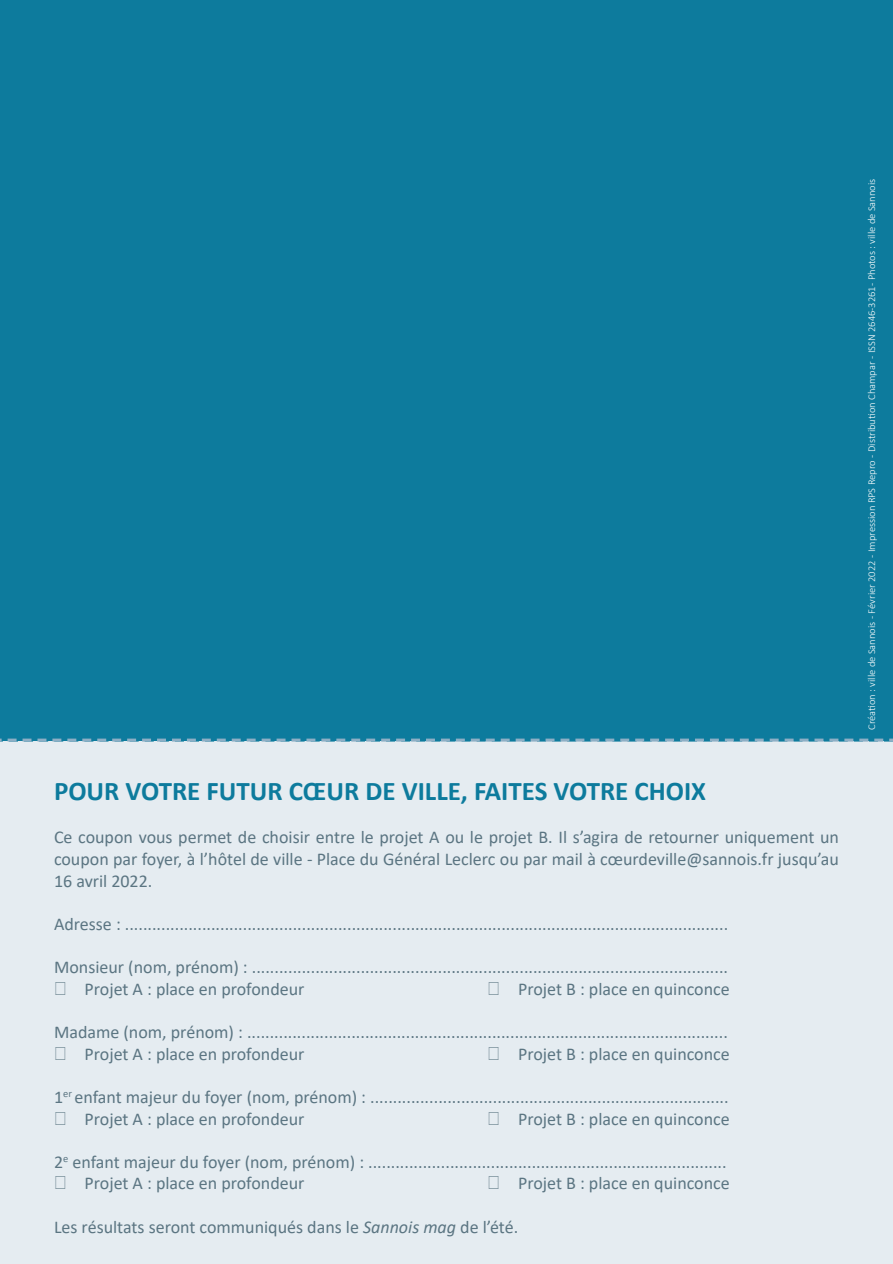
<style>
.page{position:relative;width:893px;height:1264px;background:#fff}
.page>*{position:absolute;margin:0;border:0;box-sizing:border-box;transform-origin:0 0}
.texte_courant{font:700 27px "Calibri";color:#0d7b9d}
.texte_courant-2{font:18px/21.6px "Calibri";color:#5b7582;text-align:justify}
.texte_courant-3{font:300 10.5px "Calibri";color:#fff}
.s1{font-style:italic}
</style>
<div class="page">
<div style="left:0;top:0;width:893px;height:1263px;background:#0d7b9d"></div>
<div style="left:0;top:741px;width:893px;height:522px;background:#e5ecf1"></div>
<svg style="left:0;top:738px;width:893px;height:3px"></svg>
<p class="texte_courant" style="left:54px;top:772px;width:654px">POUR VOTRE FUTUR CŒUR DE VILLE, FAITES VOTRE CHOIX</p>
<p class="texte_courant-2" style="left:54px;top:826px;width:786px">Ce coupon vous permet de choisir entre le projet A ou le projet B. Il s’agira de retourner uniquement un coupon par foyer, à l’hôtel de ville - Place du Général Leclerc ou par mail à cœurdeville@sannois.fr jusqu’au 16 avril 2022.</p>
<p class="texte_courant-2" style="left:54px;top:912px;width:676px">Adresse : .....................................................................................................................................</p>
<p class="texte_courant-2" style="left:54px;top:955px;width:676px">Monsieur (nom, prénom) : .........................................................................................................</p>
<p class="texte_courant-2" style="left:85px;top:977px;width:221px">Projet A : place en profondeur</p>
<p class="texte_courant-2" style="left:518px;top:977px;width:213px">Projet B : place en quinconce</p>
<p class="texte_courant-2" style="left:54px;top:1020px;width:675px">Madame (nom, prénom) : ..........................................................................................................</p>
<p class="texte_courant-2" style="left:85px;top:1042px;width:221px">Projet A : place en profondeur</p>
<p class="texte_courant-2" style="left:518px;top:1042px;width:213px">Projet B : place en quinconce</p>
<p class="texte_courant-2" style="left:54px;top:1085px;width:676px">1<sup>er</sup> enfant majeur du foyer (nom, prénom) : ...............................................................................</p>
<p class="texte_courant-2" style="left:85px;top:1106px;width:221px">Projet A : place en profondeur</p>
<p class="texte_courant-2" style="left:518px;top:1106px;width:213px">Projet B : place en quinconce</p>
<p class="texte_courant-2" style="left:54px;top:1150px;width:674px">2<sup>e</sup> enfant majeur du foyer (nom, prénom) : ...............................................................................</p>
<p class="texte_courant-2" style="left:85px;top:1171px;width:221px">Projet A : place en profondeur</p>
<p class="texte_courant-2" style="left:518px;top:1171px;width:213px">Projet B : place en quinconce</p>
<p class="texte_courant-2" style="left:54px;top:1214px;width:466px">Les résultats seront communiqués dans le <span class="s1">Sannois mag</span> de l’été.</p>
<p class="texte_courant-3" style="left:865px;top:729px;width:552px;rotate:-90deg">Création : ville de Sannois - Février 2022 - Impression RPS Repro - Distribution Champar - ISSN 2646-3261 - Photos : ville de Sannois</p>
</div>
